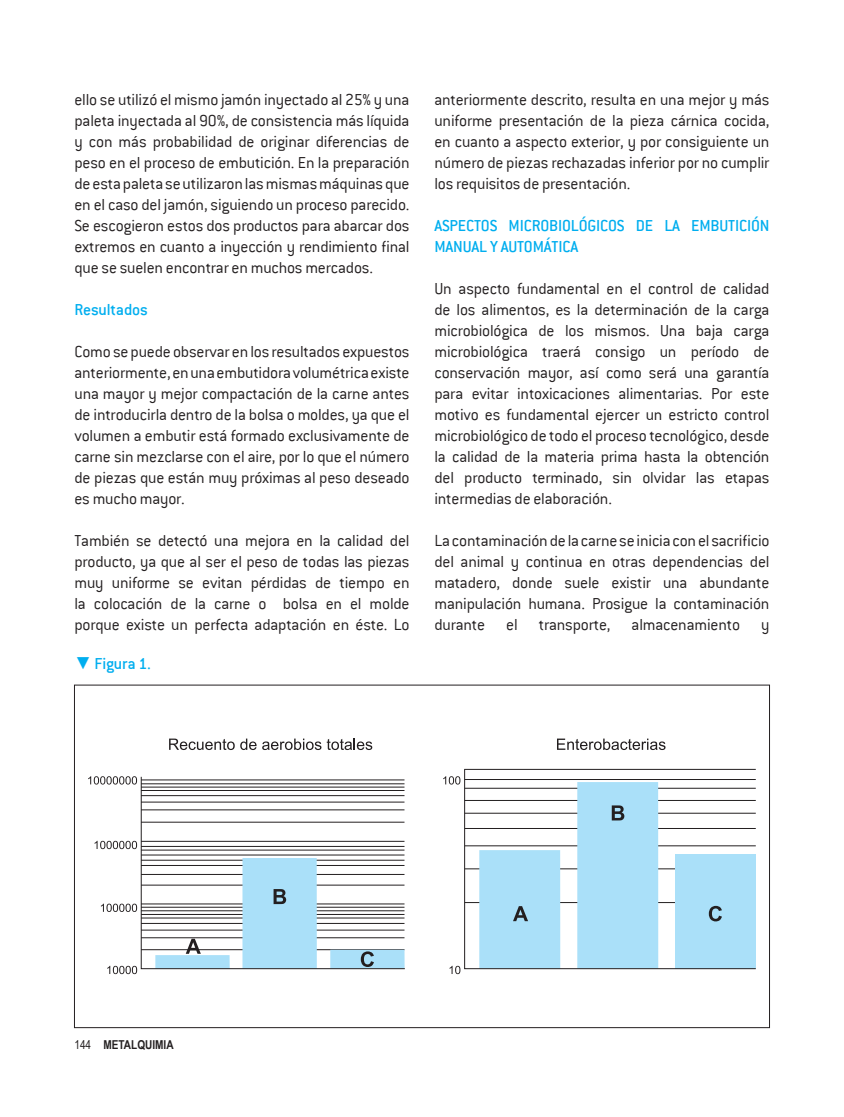
<style>
.page{position:relative;width:844px;height:1117px;background:#fff}
.page>*{position:absolute;margin:0;border:0;box-sizing:border-box;transform-origin:0 0}
.t1{font:300 17.5px/21px "Conduit ITC";letter-spacing:-.01em;color:#231f20;text-align:justify}
.t2{font:500 17.5px/21px "Conduit ITC";letter-spacing:-.01em;color:#00aeef}
.t3{font:700 12.25px "Arial Narrow";color:#231f20}
.s1{font-family:"Arial";font-weight:700}
.s2{font-weight:400}
</style>
<div class="page">
<svg style="left:451px;top:969px;width:9px;height:4px"></svg>
<svg style="left:169px;top:738px;width:87px;height:11px"></svg>
<svg style="left:262px;top:738px;width:110px;height:11px"></svg>
<svg style="left:557px;top:738px;width:108px;height:11px"></svg>
<svg style="left:88px;top:776px;width:49px;height:8px"></svg>
<svg style="left:94px;top:840px;width:43px;height:8px"></svg>
<svg style="left:101px;top:903px;width:36px;height:8px"></svg>
<svg style="left:107px;top:965px;width:30px;height:8px"></svg>
<svg style="left:140px;top:768px;width:616px;height:201px"></svg>
<p class="t1" style="left:74px;top:89px;width:336px">ello se utilizó el mismo jamón inyectado al 25% y una paleta inyectada al 90%, de consistencia más líquida y con más probabilidad de originar diferencias de peso en el proceso de embutición. En la preparación de esta paleta se utilizaron las mismas máquinas que en el caso del jamón, siguiendo un proceso parecido.<br>Se escogieron estos dos productos para abarcar dos extremos en cuanto a inyección y rendimiento final que se suelen encontrar en muchos mercados.</p>
<p class="t2" style="left:74px;top:299px;width:75px">Resultados</p>
<p class="t1" style="left:74px;top:341px;width:336px">Como se puede observar en los resultados expuestos anteriormente, en una embutidora volumétrica existe una mayor y mejor compactación de la carne antes de introducirla dentro de la bolsa o moldes, ya que el volumen a embutir está formado exclusivamente de carne sin mezclarse con el aire, por lo que el número de piezas que están muy próximas al peso deseado es mucho mayor.</p>
<p class="t1" style="left:74px;top:530px;width:336px">También se detectó una mejora en la calidad del producto, ya que al ser el peso de todas las piezas muy uniforme se evitan pérdidas de tiempo en la colocación de la carne o bolsa en el molde porque existe un perfecta adaptación en éste. Lo</p>
<p class="t2" style="left:74px;top:652px;width:78px"><span class="s1">▼</span> Figura 1.</p>
<p class="t1" style="left:434px;top:89px;width:336px">anteriormente descrito, resulta en una mejor y más uniforme presentación de la pieza cárnica cocida, en cuanto a aspecto exterior, y por consiguiente un número de piezas rechazadas inferior por no cumplir los requisitos de presentación.</p>
<p class="t2" style="left:434px;top:215px;width:336px">ASPECTOS MICROBIOLÓGICOS DE LA EMBUTICIÓN<br>MANUAL Y AUTOMÁTICA</p>
<p class="t1" style="left:434px;top:278px;width:336px">Un aspecto fundamental en el control de calidad de los alimentos, es la determinación de la carga microbiológica de los mismos. Una baja carga microbiológica traerá consigo un período de conservación mayor, así como será una garantía para evitar intoxicaciones alimentarias. Por este motivo es fundamental ejercer un estricto control microbiológico de todo el proceso tecnológico, desde la calidad de la materia prima hasta la obtención del producto terminado, sin olvidar las etapas intermedias de elaboración.</p>
<p class="t1" style="left:434px;top:530px;width:336px">La contaminación de la carne se inicia con el sacrificio del animal y continua en otras dependencias del matadero, donde suele existir una abundante manipulación humana. Prosigue la contaminación durante el transporte, almacenamiento y</p>
<p class="t3" style="left:74px;top:1034px;width:101px"><span class="s2">144</span> METALQUIMIA</p>
</div>
